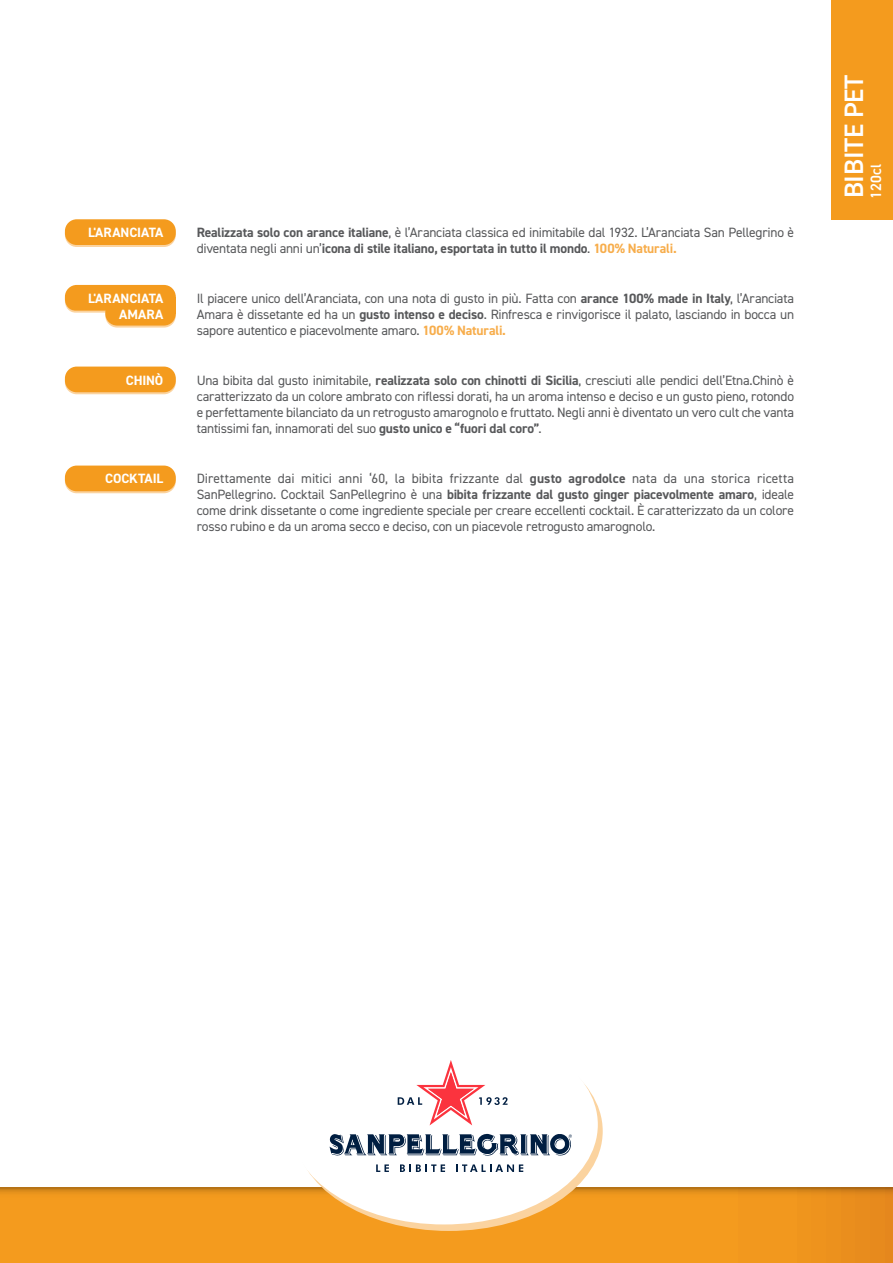
<style>
.page{position:relative;width:893px;height:1263px;background:#fff}
.page>*{position:absolute;margin:0;border:0;box-sizing:border-box;transform-origin:0 0}
.t1{font:600 26.7px "DIN2014";letter-spacing:-.01em;color:#fff}
.t2{font:600 15px "DIN2014";color:#fff}
.t3{font:13.5px/16.2px "DIN2014";letter-spacing:-.02em;color:#57585a;text-align:justify}
.t4{font:700 13.5px/16.2px "DIN2014";letter-spacing:-.005em;color:#fff;text-align:right}
.s1{font-weight:700}
.s2{font-weight:700;color:#f7ad4b}
</style>
<div class="page">
<svg style="left:0;top:1188px;width:893px;height:75px"></svg>
<div style="left:832px;top:0;width:61px;height:219px;background:#f49b1e"></div>
<svg style="left:295px;top:1031px;width:308px;height:200px;fill:#fbd39f"></svg>
<div style="left:290px;top:1025px;width:308px;height:199px;background:#fff;border-radius:50%"></div>
<svg style="left:376px;top:1164px;width:13px;height:8px"></svg>
<svg style="left:400px;top:1164px;width:45px;height:8px"></svg>
<svg style="left:456px;top:1164px;width:67px;height:8px"></svg>
<svg style="left:398px;top:1060px;width:109px;height:65px"></svg>
<svg style="left:330px;top:1133px;width:242px;height:23px"></svg>
<svg style="left:65px;top:369px;width:111px;height:25px"></svg>
<div style="left:65px;top:367px;width:111px;height:25px;background:#f49b1e;border-radius:12px"></div>
<svg style="left:65px;top:468px;width:111px;height:25px"></svg>
<div style="left:65px;top:466px;width:111px;height:25px;background:#f49b1e;border-radius:12px"></div>
<svg style="left:65px;top:285px;width:111px;height:28px"></svg>
<svg style="left:105px;top:302px;width:71px;height:26px"></svg>
<div style="left:105px;top:300px;width:71px;height:26px;background:#f49b1e;border-radius:12px"></div>
<div style="left:155px;top:297px;width:21px;height:17px;background:#f49b1e"></div>
<div style="left:65px;top:221px;width:111px;height:26px;background:#fbd39f;border-radius:12px"></div>
<div style="left:65px;top:219px;width:111px;height:26px;background:#f49b1e;border-radius:12px"></div>
<p class="t4" style="left:88px;top:224px;width:77px">L'ARANCIATA</p>
<p class="t4" style="left:88px;top:290px;width:77px">L'ARANCIATA<br>AMARA</p>
<p class="t4" style="left:126px;top:372px;width:39px">CHINÒ</p>
<p class="t4" style="left:105px;top:470px;width:60px">COCKTAIL</p>
<p class="t3" style="left:197px;top:224px;width:599px"><span class="s1">Realizzata solo con arance italiane</span>, è l’Aranciata classica ed inimitabile dal 1932. L’Aranciata San Pellegrino è diventata negli anni un’<span class="s1">icona di stile italiano, esportata in tutto il mondo</span>. <span class="s2">100% Naturali.</span></p>
<p class="t3" style="left:197px;top:290px;width:599px">Il piacere unico dell’Aranciata, con una nota di gusto in più. Fatta con <span class="s1">arance 100% made in Italy</span>, l’Aranciata Amara è dissetante ed ha un <span class="s1">gusto intenso e deciso</span>. Rinfresca e rinvigorisce il palato, lasciando in bocca un sapore autentico e piacevolmente amaro. <span class="s2">100% Naturali.</span></p>
<p class="t3" style="left:197px;top:372px;width:599px">Una bibita dal gusto inimitabile, <span class="s1">realizzata solo con chinotti di Sicilia</span>, cresciuti alle pendici dell’Etna.Chinò è caratterizzato da un colore ambrato con riflessi dorati, ha un aroma intenso e deciso e un gusto pieno, rotondo e perfettamente bilanciato da un retrogusto amarognolo e fruttato. Negli anni è diventato un vero cult che vanta tantissimi fan, innamorati del suo <span class="s1">gusto unico e “fuori dal coro”</span>.</p>
<p class="t3" style="left:197px;top:470px;width:599px">Direttamente dai mitici anni ‘60, la bibita frizzante dal <span class="s1">gusto agrodolce</span> nata da una storica ricetta SanPellegrino. Cocktail SanPellegrino è una <span class="s1">bibita frizzante dal gusto ginger piacevolmente amaro</span>, ideale come drink dissetante o come ingrediente speciale per creare eccellenti cocktail. È caratterizzato da un colore rosso rubino e da un aroma secco e deciso, con un piacevole retrogusto amarognolo.</p>
<p class="t1" style="left:836px;top:198px;width:125px;rotate:-90deg">BIBITE PET</p>
<p class="t2" style="left:866px;top:199px;width:36px;rotate:-90deg">120cl</p>
</div>
